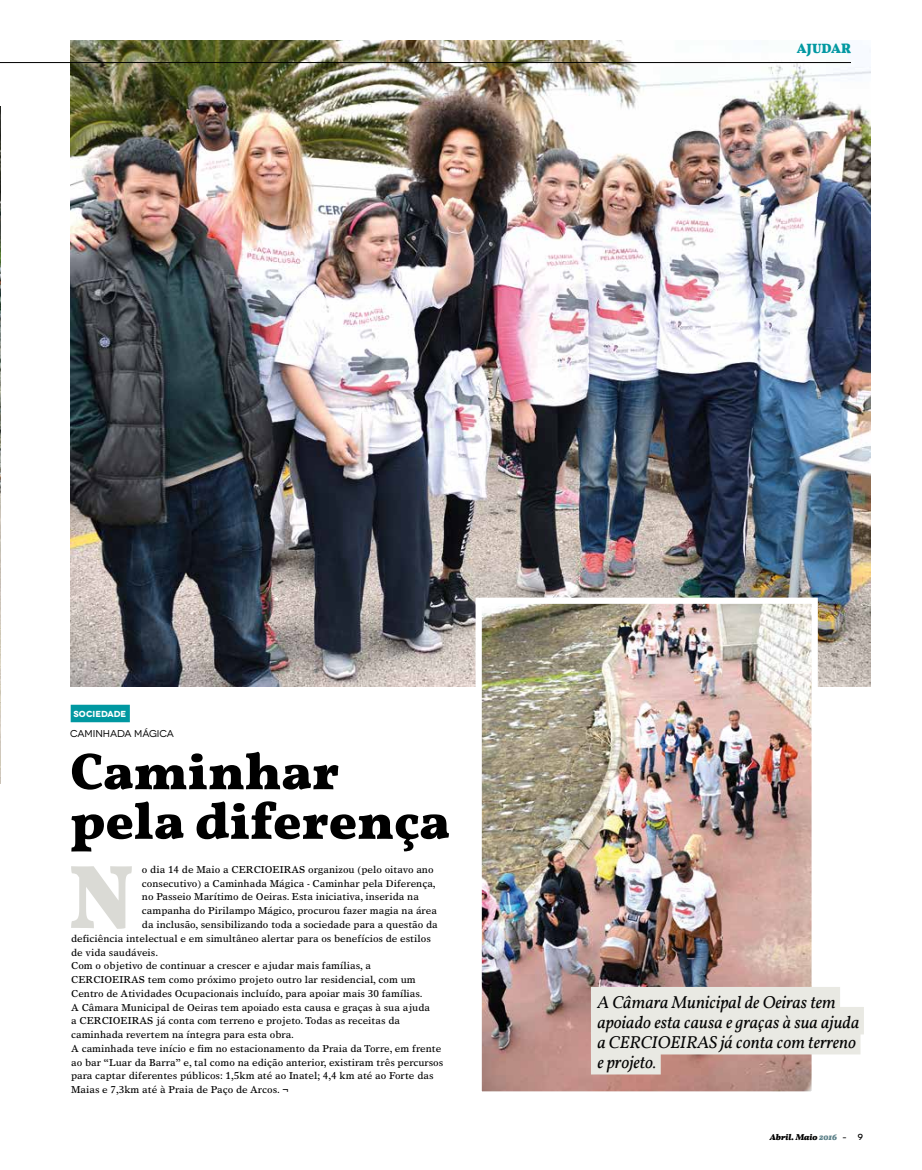
<style>
.page{position:relative;width:922px;height:1170px;background:#fff}
.page>*{position:absolute;margin:0;border:0;box-sizing:border-box;transform-origin:0 0}
.t1{font:700 91px "Vollkorn";color:#dadad5}
.t2{font:700 52.25px/49.6px "Vollkorn";color:#000}
.t3{font:italic 17.5px/20px "Vollkorn";color:#040404}
.t4{font:700 13.75px "Vollkorn";color:#0098a1}
.t5{font:10px "Times Europa LT";color:#000}
.t6{font:9.88px "Novecentowide";letter-spacing:-.01em;color:#000}
.t7{font:italic 700 8.75px "Vollkorn";color:#000}
.t8{font:700 8.75px "Novecentowide";letter-spacing:-.005em;color:#fff}
.t9{font:500 8.75px "Novecentowide";color:#000}
.s1{color:#5c8189}
.s2{font-family:"Foundry Wilson";font-weight:400;font-style:normal}
</style>
<div class="page">
<img style="left:71px;top:40px;width:799px;height:646px">
<img style="left:0;top:106px;width:1px;height:677px">
<div style="left:71px;top:704px;width:59px;height:18px;background:#0098a1"></div>
<img style="left:482px;top:604px;width:328px;height:486px">
<div style="left:475px;top:597px;width:342px;height:500px;border:6px solid #fff"></div>
<div style="left:590px;top:986px;width:249px;height:28px;background:#e9e9e3"></div>
<div style="left:590px;top:1006px;width:273px;height:28px;background:#e9e9e3"></div>
<div style="left:590px;top:1026px;width:270px;height:28px;background:#e9e9e3"></div>
<div style="left:590px;top:1046px;width:70px;height:28px;background:#e9e9e3"></div>
<hr style="left:0;top:62px;width:850px;height:1px;background:#000">
<h3 class="t4" style="left:796px;top:40px;width:56px">AJUDAR</h3>
<p class="t8" style="left:73px;top:708px;width:54px">SOCIEDADE</p>
<p class="t6" style="left:70px;top:727px;width:105px">CAMINHADA MÁGICA</p>
<h2 class="t2" style="left:70px;top:746px;width:381px">Caminhar pela diferença</h2>
<h1 class="t1" style="left:68px;top:841px;width:68px">N</h1>
<p class="t5" style="left:142px;top:863px;width:293px">o dia 14 de Maio a CERCIOEIRAS organizou (pelo oitavo ano</p>
<p class="t5" style="left:142px;top:877px;width:295px">consecutivo) a Caminhada Mágica - Caminhar pela Diferença,</p>
<p class="t5" style="left:142px;top:891px;width:278px">no Passeio Marítimo de Oeiras. Esta iniciativa, inserida na</p>
<p class="t5" style="left:142px;top:904px;width:296px">campanha do Pirilampo Mágico, procurou fazer magia na área</p>
<p class="t5" style="left:142px;top:918px;width:297px">da inclusão, sensibilizando toda a sociedade para a questão da</p>
<p class="t5" style="left:71px;top:932px;width:361px">deficiência intelectual e em simultâneo alertar para os benefícios de estilos</p>
<p class="t5" style="left:71px;top:946px;width:88px">de vida saudáveis.</p>
<p class="t5" style="left:71px;top:959px;width:301px">Com o objetivo de continuar a crescer e ajudar mais famílias, a</p>
<p class="t5" style="left:71px;top:973px;width:346px">CERCIOEIRAS tem como próximo projeto outro lar residencial, com um</p>
<p class="t5" style="left:71px;top:987px;width:353px">Centro de Atividades Ocupacionais incluído, para apoiar mais 30 famílias.</p>
<p class="t5" style="left:71px;top:1001px;width:360px">A Câmara Municipal de Oeiras tem apoiado esta causa e graças à sua ajuda</p>
<p class="t5" style="left:71px;top:1014px;width:330px">a CERCIOEIRAS já conta com terreno e projeto. Todas as receitas da</p>
<p class="t5" style="left:71px;top:1028px;width:224px">caminhada revertem na íntegra para esta obra.</p>
<p class="t5" style="left:71px;top:1042px;width:371px">A caminhada teve início e fim no estacionamento da Praia da Torre, em frente</p>
<p class="t5" style="left:71px;top:1056px;width:373px">ao bar “Luar da Barra” e, tal como na edição anterior, existiram três percursos</p>
<p class="t5" style="left:71px;top:1069px;width:364px">para captar diferentes públicos: 1,5km até ao Inatel; 4,4 km até ao Forte das</p>
<p class="t5" style="left:71px;top:1083px;width:219px">Maias e 7,3km até à Praia de Paço de Arcos. ¬</p>
<h3 class="t3" style="left:597px;top:991px;width:264px">A Câmara Municipal de Oeiras tem apoiado esta causa e graças à sua ajuda a CERCIOEIRAS já conta com terreno e projeto.</h3>
<p class="t7" style="left:769px;top:1131px;width:78px">Abril. Maio <span class="s1">2016</span> <span class="s2">-</span></p>
<p class="t9" style="left:857px;top:1131px;width:7px">9</p>
</div>
